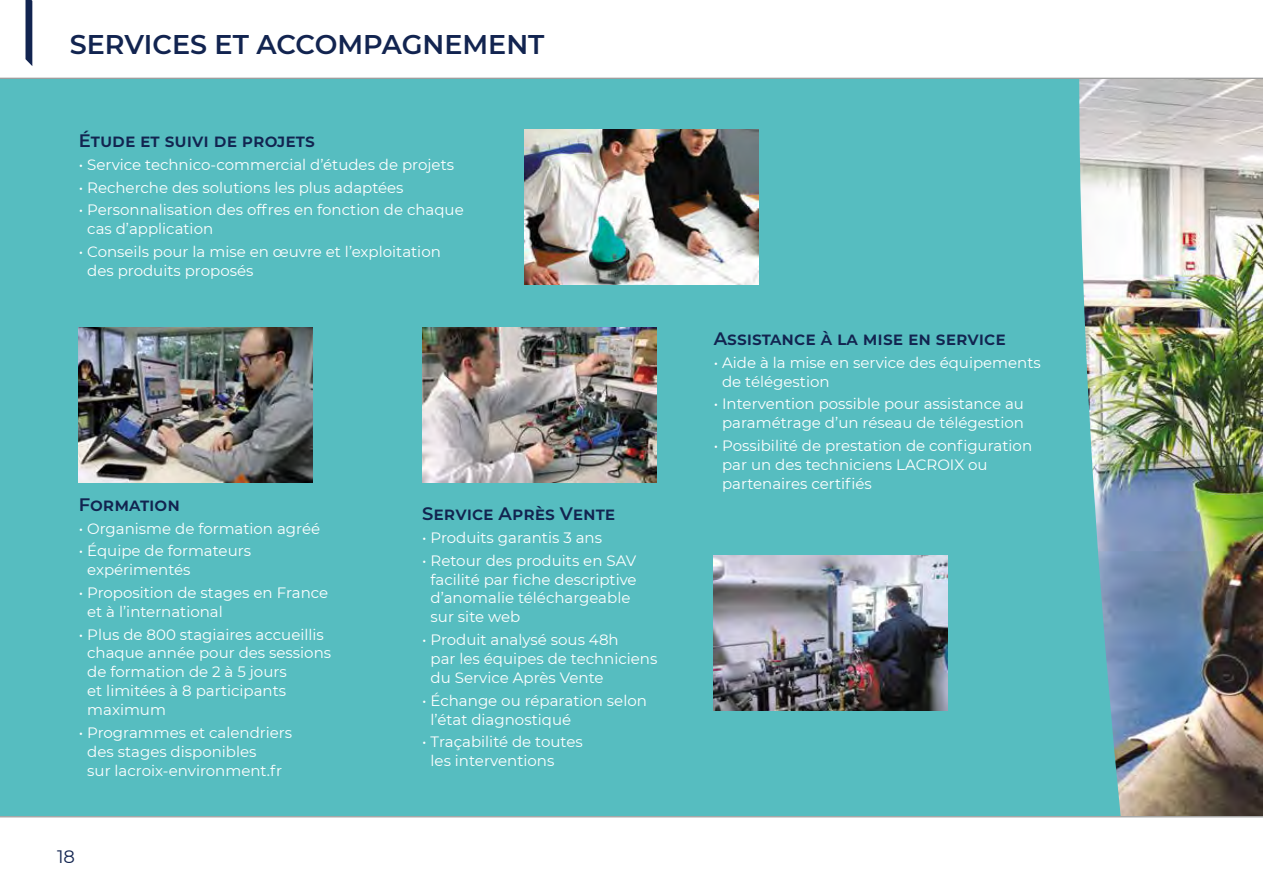
<style>
.page{position:relative;width:1263px;height:893px;background:#fff}
.page>*{position:absolute;margin:0;border:0;box-sizing:border-box;transform-origin:0 0}
.t1{font:600 27px "Montserrat";color:#122450}
.t2{font:600 18px "Montserrat";color:#122450}
.t3{font:18px "Montserrat";color:#122450}
.t4{font:15px/18.9px "Montserrat";color:#fff}
</style>
<div class="page">
<img style="left:1131px;top:79px;width:132px;height:737px">
<div style="left:0;top:79px;width:1131px;height:737px;background:#56bdc0"></div>
<img style="left:524px;top:130px;width:234px;height:155px">
<img style="left:79px;top:328px;width:234px;height:155px">
<img style="left:714px;top:556px;width:234px;height:155px">
<img style="left:422px;top:328px;width:234px;height:155px">
<svg style="left:0;top:816px;width:1263px;height:2px;background:#bdbdbd"></svg>
<svg style="left:0;top:0;width:1263px;height:79px"></svg>
<svg style="left:26px;top:0;width:6px;height:66px"></svg>
<h1 class="t1" style="left:70px;top:25px;width:352px">PÉ IPHÉRIQUES SOFREL</h1>
<h1 class="t1" style="left:70px;top:25px;width:476px">SERVICES ET ACCOMPAGNEMENT</h1>
<p class="t2" style="left:79px;top:128px;width:237px">Étude et suivi de projets</p>
<p class="t4" style="left:79px;top:155px;width:377px">• Service technico-commercial d’études de projets</p>
<p class="t4" style="left:79px;top:177px;width:326px">• Recherche des solutions les plus adaptées</p>
<p class="t4" style="left:87px;top:200px;width:378px;text-indent:-8px">• Personnalisation des offres en fonction de chaque cas d’application</p>
<p class="t4" style="left:87px;top:242px;width:355px;text-indent:-8px">• Conseils pour la mise en œuvre et l’exploitation des produits proposés</p>
<p class="t2" style="left:79px;top:492px;width:103px">Formation</p>
<p class="t4" style="left:79px;top:518px;width:243px">• Organisme de formation agréé</p>
<p class="t4" style="left:87px;top:541px;width:165px;text-indent:-8px">• Équipe de formateurs expérimentés</p>
<p class="t4" style="left:87px;top:583px;width:243px;text-indent:-8px">• Proposition de stages en France et à l’international</p>
<p class="t4" style="left:87px;top:624px;width:245px;text-indent:-8px">• Plus de 800 stagiaires accueillis chaque année pour des sessions de formation de 2 à 5 jours<br>et limitées à 8 participants maximum</p>
<p class="t4" style="left:87px;top:722px;width:206px;text-indent:-8px">• Programmes et calendriers des stages disponibles<br>sur lacroix-environment.fr</p>
<p class="t3" style="left:57px;top:845px;width:19px">18</p>
<p class="t2" style="left:422px;top:501px;width:194px">Service Après Vente</p>
<p class="t4" style="left:422px;top:528px;width:181px">• Produits garantis 3 ans</p>
<p class="t4" style="left:431px;top:550px;width:208px;text-indent:-8px">• Retour des produits en SAV facilité par fiche descriptive d’anomalie téléchargeable sur site web</p>
<p class="t4" style="left:431px;top:630px;width:228px;text-indent:-8px">• Produit analysé sous 48h<br>par les équipes de techniciens du Service Après Vente</p>
<p class="t4" style="left:431px;top:690px;width:218px;text-indent:-8px">• Échange ou réparation selon l’état diagnostiqué</p>
<p class="t4" style="left:431px;top:732px;width:154px;text-indent:-8px">• Traçabilité de toutes les interventions</p>
<p class="t2" style="left:714px;top:326px;width:293px">Assistance à la mise en service</p>
<p class="t4" style="left:722px;top:352px;width:320px;text-indent:-8px">• Aide à la mise en service des équipements de télégestion</p>
<p class="t4" style="left:714px;top:394px;width:312px;text-align:center">• Intervention possible pour assistance au paramétrage d’un réseau de télégestion</p>
<p class="t4" style="left:722px;top:436px;width:312px;text-indent:-8px">• Possibilité de prestation de configuration par un des techniciens LACROIX ou partenaires certifiés</p>
</div>
